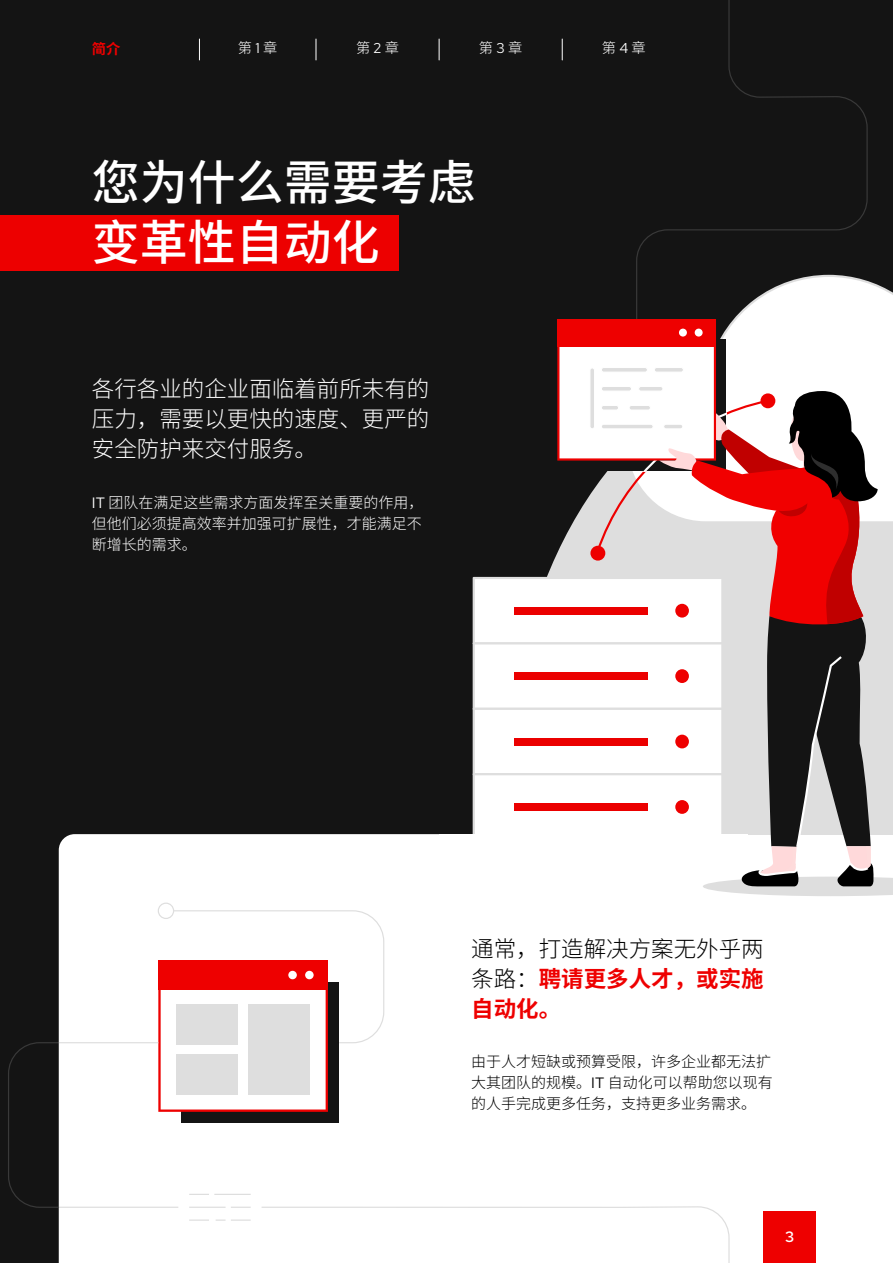
<style>
.page{position:relative;width:893px;height:1263px;background:#141414}
.page>*{position:absolute;margin:0;border:0;box-sizing:border-box;transform-origin:0 0}
.t1{font:500 48px/60px "Noto Sans SC";color:#fff}
.t2{font:300 22.5px/30px "Noto Sans SC";color:#fff;text-align:justify}
.t3{font:300 22.5px/30px "Noto Sans SC";color:#000;text-align:justify}
.t4{font:300 15px/21px "Noto Sans SC";color:#000;text-align:justify}
.t5{font:300 15px/21px "Noto Sans SC";color:#fff;text-align:justify}
.t6{font:500 15px "Red Hat Text";color:#fff}
.t7{font:300 14.25px "Noto Sans SC";color:#fff}
.t8{font:700 14.25px "Noto Sans SC";color:#e00}
.s1{font-family:"Red Hat Text";font-weight:400}
.s2{font-weight:700;color:#e00}
</style>
<div class="page">
<div style="left:59px;top:834px;width:834px;height:429px;background:#fff"></div>
<svg style="left:636px;top:0;width:232px;height:275px"></svg>
<div style="left:158px;top:902px;width:16px;height:17px;border:1px solid #dedede;border-radius:50%"></div>
<div style="left:181px;top:982px;width:158px;height:141px;background:#141414"></div>
<svg style="left:158px;top:910px;width:227px;height:202px;background:#f2eaea"></svg>
<div style="left:158px;top:960px;width:170px;height:30px;background:#e00"></div>
<div style="left:288px;top:971px;width:9px;height:8px;background:#fff;border-radius:50%"></div>
<div style="left:305px;top:971px;width:9px;height:8px;background:#fff;border-radius:50%"></div>
<hr style="left:59px;top:1206px;width:119px;height:2px;background:#dedede">
<svg style="left:8px;top:1041px;width:52px;height:167px"></svg>
<hr style="left:59px;top:1042px;width:99px;height:1px;background:#dedede">
<hr style="left:189px;top:1219px;width:20px;height:2px;background:#dedede">
<hr style="left:189px;top:1206px;width:37px;height:2px;background:#dedede">
<hr style="left:231px;top:1206px;width:20px;height:2px;background:#dedede">
<hr style="left:214px;top:1194px;width:37px;height:1px;background:#dedede">
<svg style="left:189px;top:1194px;width:20px;height:1px"></svg>
<hr style="left:231px;top:1219px;width:20px;height:2px;background:#dedede">
<svg style="left:216px;top:1219px;width:10px;height:2px"></svg>
<div style="left:177px;top:1004px;width:61px;height:41px;background:#dedede"></div>
<div style="left:248px;top:1004px;width:62px;height:91px;background:#dedede"></div>
<div style="left:177px;top:1054px;width:61px;height:41px;background:#dedede"></div>
<svg style="left:636px;top:275px;width:257px;height:44px"></svg>
<svg style="left:473px;top:319px;width:420px;height:577px"></svg>
<div style="left:675px;top:800px;width:14px;height:14px;background:#e00;border-radius:50%"></div>
<div style="left:514px;top:803px;width:134px;height:8px;background:#eb0000"></div>
<div style="left:675px;top:735px;width:14px;height:13px;background:#e00;border-radius:50%"></div>
<div style="left:514px;top:738px;width:134px;height:7px;background:#eb0000"></div>
<div style="left:675px;top:669px;width:14px;height:14px;background:#e00;border-radius:50%"></div>
<div style="left:514px;top:672px;width:134px;height:8px;background:#eb0000"></div>
<div style="left:675px;top:604px;width:14px;height:14px;background:#e00;border-radius:50%"></div>
<div style="left:514px;top:607px;width:134px;height:7px;background:#eb0000"></div>
<div style="left:439px;top:834px;width:309px;height:24px;background:#fff"></div>
<div style="left:260px;top:1206px;width:470px;height:57px;background:#fff"></div>
<svg style="left:199px;top:39px;width:1px;height:21px"></svg>
<svg style="left:316px;top:39px;width:1px;height:21px"></svg>
<svg style="left:439px;top:39px;width:1px;height:21px"></svg>
<svg style="left:562px;top:39px;width:1px;height:21px"></svg>
<div style="left:763px;top:1211px;width:53px;height:52px;background:#e00"></div>
<div style="left:0;top:215px;width:398px;height:56px;background:#ed0000"></div>
<p class="t8" style="left:92px;top:40px;width:30px">简介</p>
<p class="t7" style="left:238px;top:40px;width:41px">第 <span class="s1">1</span> 章</p>
<p class="t7" style="left:356px;top:40px;width:44px">第 <span class="s1">2</span> 章</p>
<p class="t7" style="left:479px;top:40px;width:45px">第 <span class="s1">3</span> 章</p>
<p class="t7" style="left:602px;top:40px;width:45px">第 <span class="s1">4</span> 章</p>
<h1 class="t1" style="left:92px;top:154px;width:386px">您为什么需要考虑变革性自动化</h1>
<h2 class="t2" style="left:92px;top:374px;width:339px">各行各业的企业面临着前所未有的压力，需要以更快的速度、更严的安全防护来交付服务。</h2>
<p class="t5" style="left:92px;top:492px;width:333px"><span class="s1">IT</span> 团队在满足这些需求方面发挥至关重要的作用，但他们必须提高效率并加强可扩展性，才能满足不断增长的需求。</p>
<h2 class="t3" style="left:471px;top:934px;width:294px">通常，打造解决方案无外乎两条路：<span class="s2">聘请更多人才，或实施自动化。</span></h2>
<p class="t4" style="left:471px;top:1051px;width:303px">由于人才短缺或预算受限，许多企业都无法扩大其团队的规模。<span class="s1">IT</span> 自动化可以帮助您以现有的人手完成更多任务，支持更多业务需求。</p>
<p class="t6" style="left:785px;top:1227px;width:11px">3</p>
</div>
